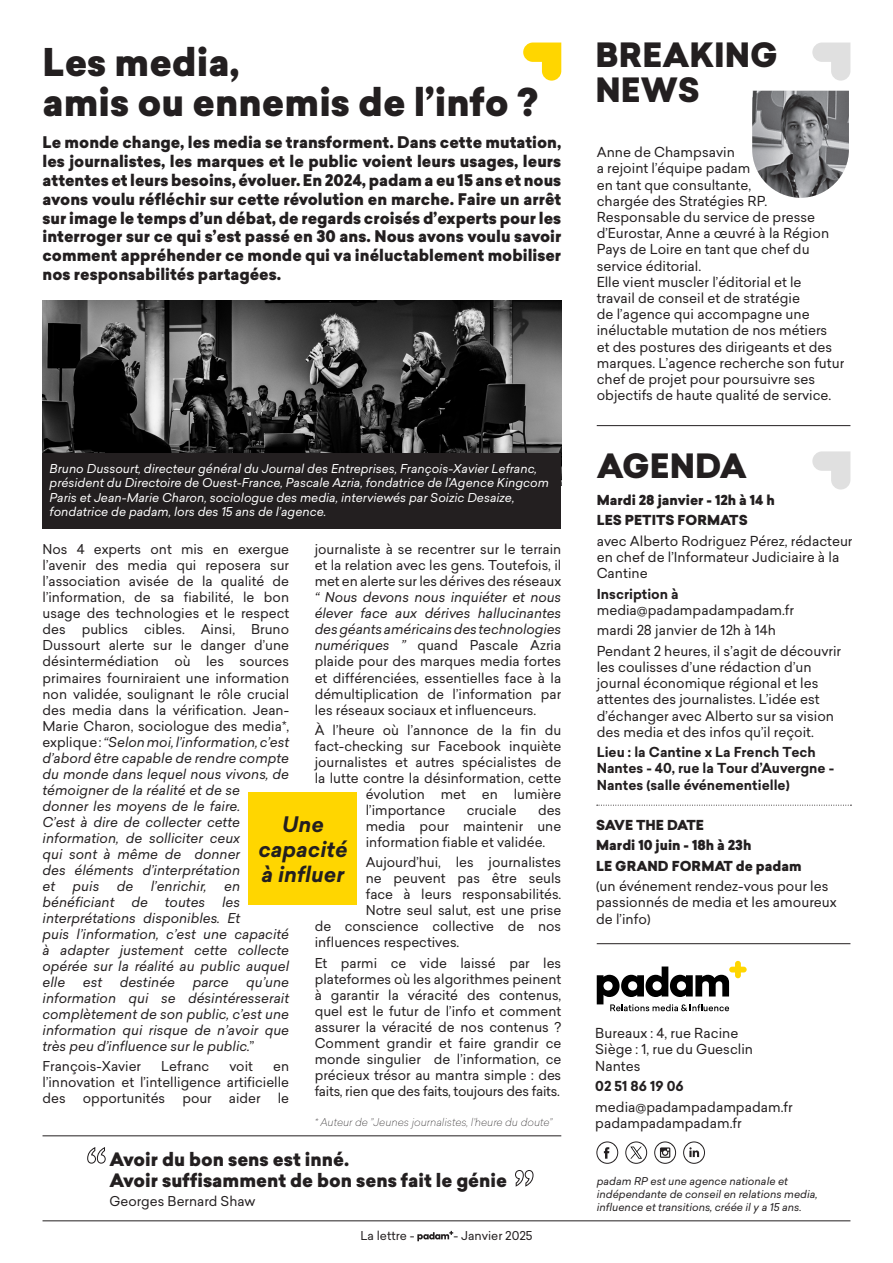
<style>
.page{position:relative;width:893px;height:1263px;background:#fff}
.page>*{position:absolute;margin:0;border:0;box-sizing:border-box;transform-origin:0 0}
.t1{font:900 37.5px/40.5px "Sailec";color:#231f20}
.t2{font:900 32.85px/34.5px "Sailec";color:#231f20}
.t3{font:italic 700 21px/25.2px "Sailec";color:#231f20;text-align:center}
.t4{font:900 18.15px/20.5px "Sailec";color:#231f20}
.t5{font:900 15.75px/18.9px "Sailec";color:#231f20;text-align:justify}
.t6{font:13.5px/16.2px "Sailec";color:#231f20}
.t7{font:700 13.5px/16.2px "Sailec";color:#231f20}
.t8{font:900 13.5px/20.4px "Sailec";color:#231f20}
.t9{font:13.35px/16px "Sailec";color:#231f20;text-align:justify}
.t10{font:italic 13.35px/16px "Sailec";color:#231f20}
.t11{font:italic 12px/14.4px "Sailec";color:#fff}
.t12{font:12px "Sailec";color:#231f20}
.t13{font:italic 10.5px/12.6px "Sailec";color:#231f20}
.t14{font:italic 100 10.5px "Sailec";color:#231f20}
.s1{font-style:italic}
.s2{font-style:normal}
</style>
<div class="page">
<img style="left:43px;top:300px;width:518px;height:153px">
<svg style="left:812px;top:43px;width:38px;height:38px"></svg>
<svg style="left:812px;top:451px;width:38px;height:38px"></svg>
<img style="left:752px;top:91px;width:97px;height:107px">
<svg style="left:597px;top:961px;width:150px;height:50px"></svg>
<svg style="left:596px;top:1141px;width:22px;height:23px"></svg>
<svg style="left:683px;top:1141px;width:22px;height:23px"></svg>
<svg style="left:654px;top:1141px;width:22px;height:23px"></svg>
<svg style="left:625px;top:1141px;width:22px;height:23px"></svg>
<svg style="left:417px;top:1231px;width:36px;height:10px"></svg>
<hr style="left:43px;top:1220px;width:807px;height:1px;background:#231f20">
<hr style="left:43px;top:1135px;width:518px;height:1px;background:#231f20">
<hr style="left:597px;top:943px;width:253px;height:1px;background:#231f20">
<hr style="left:597px;top:425px;width:253px;height:1px;background:#231f20">
<svg style="left:597px;top:805px;width:254px;height:1px"></svg>
<svg style="left:523px;top:43px;width:38px;height:38px"></svg>
<svg style="left:87px;top:1147px;width:19px;height:17px"></svg>
<svg style="left:515px;top:1170px;width:19px;height:17px"></svg>
<div style="left:43px;top:453px;width:518px;height:75px;background:#231f20"></div>
<div style="left:249px;top:792px;width:108px;height:113px;background:#ffd600"></div>
<h1 class="t1" style="left:43px;top:43px;width:497px">Les media,<br>amis ou ennemis de l’info ?</h1>
<p class="t5" style="left:43px;top:133px;width:520px">Le monde change, les media se transforment. Dans cette mutation, les journalistes, les marques et le public voient leurs usages, leurs attentes et leurs besoins, évoluer. En 2024, padam a eu 15 ans et nous avons voulu réfléchir sur cette révolution en marche. Faire un arrêt sur image le temps d’un débat, de regards croisés d’experts pour les interroger sur ce qui s’est passé en 30 ans. Nous avons voulu savoir comment appréhender ce monde qui va inéluctablement mobiliser nos responsabilités partagées.</p>
<p class="t11" style="left:50px;top:461px;width:501px">Bruno Dussourt, directeur général du Journal des Entreprises, François-Xavier Lefranc, président du Directoire de Ouest-France, Pascale Azria, fondatrice de l’Agence Kingcom Paris et Jean-Marie Charon, sociologue des media, interviewés par Soizic Desaize, fondatrice de padam, lors des 15 ans de l’agence.</p>
<p class="t9" style="left:315px;top:541px;width:248px">journaliste à se recentrer sur le terrain et la relation avec les gens. Toutefois, il met en alerte sur les dérives des réseaux</p>
<p class="t9" style="left:315px;top:589px;width:248px"><span class="s1">“ Nous devons nous inquiéter et nous élever face aux dérives hallucinantes des géants américains des technologies numériques ”</span> quand Pascale Azria plaide pour des marques media fortes et différenciées, essentielles face à la démultiplication de l’information par les réseaux sociaux et influenceurs.</p>
<p class="t9" style="left:315px;top:722px;width:248px">À l’heure où l’annonce de la fin du</p>
<p class="t9" style="left:315px;top:738px;width:248px">fact-checking sur Facebook inquiète</p>
<p class="t9" style="left:315px;top:754px;width:248px">journalistes et autres spécialistes de</p>
<p class="t9" style="left:315px;top:770px;width:248px">la lutte contre la désinformation, cette</p>
<p class="t9" style="left:366px;top:786px;width:197px">évolution met en lumière</p>
<p class="t9" style="left:366px;top:802px;width:81px">l’importance</p>
<p class="t9" style="left:467px;top:802px;width:51px">cruciale</p>
<p class="t9" style="left:43px;top:541px;width:248px;text-align:left">Nos 4 experts ont mis en exergue l’avenir des media qui reposera sur l’association avisée de la qualité de l’information, de sa fiabilité, le bon usage des technologies et le respect des publics cibles. Ainsi, Bruno Dussourt alerte sur le danger d’une désintermédiation où les sources primaires fourniraient une information non validée, soulignant le rôle crucial des media dans la vérification. Jean-Marie Charon, sociologue des media*, explique : <span class="s1">“Selon moi, l’information, c’est d’abord être capable de rendre compte du monde dans lequel nous vivons, de témoigner de la réalité et de se donner les moyens de le faire.<br>C’est à dire de collecter cette information, de solliciter ceux<br>qui sont à même de donner<br>des éléments d’interprétation<br>et</span></p>
<p class="t9" style="left:366px;top:802px;width:197px;text-indent:172px">des media pour maintenir une information fiable et validée.</p>
<p class="t9" style="left:366px;top:854px;width:197px">Aujourd’hui, les journalistes</p>
<p class="t9" style="left:366px;top:870px;width:197px">ne peuvent pas être seuls</p>
<p class="t9" style="left:366px;top:886px;width:197px">face à leurs responsabilités.</p>
<p class="t9" style="left:366px;top:902px;width:197px">Notre seul salut, est une prise</p>
<p class="t9" style="left:315px;top:918px;width:248px">de conscience collective de nos</p>
<p class="t9" style="left:315px;top:934px;width:146px">influences respectives.</p>
<p class="t9" style="left:315px;top:954px;width:248px">Et parmi ce vide laissé par les plateformes où les algorithmes peinent à garantir la véracité des contenus, quel est le futur de l’info et comment assurer la véracité de nos contenus ?<br>Comment grandir et faire grandir ce monde singulier de l’information, ce précieux trésor au mantra simple : des faits, rien que des faits, toujours des faits.</p>
<h3 class="t3" style="left:258px;top:811px;width:91px">Une capacité à influer</h3>
<p class="t10" style="left:73px;top:878px;width:28px">puis</p>
<p class="t10" style="left:117px;top:878px;width:18px">de</p>
<p class="t10" style="left:151px;top:878px;width:57px">l’enrichir,</p>
<p class="t10" style="left:224px;top:878px;width:18px">en</p>
<p class="t10" style="left:43px;top:894px;width:73px">bénéficiant</p>
<p class="t10" style="left:131px;top:894px;width:18px">de</p>
<p class="t10" style="left:165px;top:894px;width:42px">toutes</p>
<p class="t10" style="left:43px;top:894px;width:248px;text-indent:180px">les interprétations disponibles. Et<br>puis l’information, c’est une capacité à adapter justement cette collecte opérée sur la réalité au public auquel elle</p>
<p class="t10" style="left:83px;top:974px;width:21px">est</p>
<p class="t10" style="left:120px;top:974px;width:57px">destinée</p>
<p class="t10" style="left:193px;top:974px;width:37px">parce</p>
<p class="t10" style="left:43px;top:974px;width:248px;text-align:justify;text-indent:204px">qu’une information qui se désintéresserait complètement de son public, c’est une information qui risque de n’avoir que très peu d’influence sur le public.<span class="s2">”</span></p>
<p class="t9" style="left:43px;top:1058px;width:100px">François-Xavier</p>
<p class="t9" style="left:161px;top:1058px;width:49px">Lefranc</p>
<p class="t9" style="left:229px;top:1058px;width:25px">voit</p>
<p class="t9" style="left:43px;top:1058px;width:248px;text-indent:231px">en l’innovation et l’intelligence artificielle des</p>
<p class="t9" style="left:83px;top:1090px;width:84px">opportunités</p>
<p class="t9" style="left:182px;top:1090px;width:31px">pour</p>
<p class="t9" style="left:229px;top:1090px;width:33px">aider</p>
<p class="t9" style="left:278px;top:1090px;width:13px">le</p>
<p class="t14" style="left:315px;top:1115px;width:239px">* Auteur de ”Jeunes journalistes, l’heure du doute”</p>
<h3 class="t4" style="left:110px;top:1150px;width:399px">Avoir du bon sens est inné.<br>Avoir suffisamment de bon sens fait le génie</h3>
<p class="t9" style="left:110px;top:1193px;width:147px">Georges Bernard Shaw</p>
<p class="t12" style="left:360px;top:1227px;width:56px">La lettre -</p>
<p class="t12" style="left:453px;top:1227px;width:81px">- Janvier 2025</p>
<h2 class="t2" style="left:595px;top:39px;width:184px">BREAKING<br>NEWS</h2>
<p class="t6" style="left:597px;top:144px;width:249px">Anne de Champsavin<br>a rejoint l’équipe padam<br>en tant que consultante,<br>chargée des Stratégies RP.<br>Responsable du service de presse d’Eurostar, Anne a œuvré à la Région<br>Pays de Loire en tant que chef du service éditorial.<br>Elle vient muscler l’éditorial et le<br>travail de conseil et de stratégie<br>de l’agence qui accompagne une inéluctable mutation de nos métiers<br>et des postures des dirigeants et des marques. L’agence recherche son futur chef de projet pour poursuivre ses objectifs de haute qualité de service.</p>
<h2 class="t2" style="left:597px;top:450px;width:152px">AGENDA</h2>
<p class="t8" style="left:597px;top:490px;width:180px">Mardi 28 janvier - 12h à 14 h<br>LES PETITS FORMATS</p>
<p class="t6" style="left:597px;top:533px;width:257px">avec Alberto Rodriguez Pérez, rédacteur en chef de l’Informateur Judiciaire à la<br>Cantine</p>
<p class="t7" style="left:597px;top:586px;width:84px">Inscription à</p>
<p class="t6" style="left:597px;top:599px;width:246px;line-height:20.4px">media@padampadampadam.fr<br>mardi 28 janvier de 12h à 14h<br>Pendant 2 heures, il s’agit de découvrir</p>
<p class="t6" style="left:597px;top:659px;width:239px">les coulisses d’une rédaction d’un journal économique régional et les attentes des journalistes. L’idée est d’échanger avec Alberto sur sa vision des media et des infos qu’il reçoit.</p>
<p class="t7" style="left:597px;top:744px;width:239px">Lieu : la Cantine x La French Tech<br>Nantes - 40, rue la Tour d’Auvergne -<br>Nantes (salle événementielle)</p>
<p class="t8" style="left:596px;top:815px;width:207px">SAVE THE DATE<br>Mardi 10 juin - 18h à 23h<br>LE GRAND FORMAT de padam</p>
<p class="t6" style="left:596px;top:878px;width:242px">(un événement rendez-vous pour les passionnés de media et les amoureux de l’info)</p>
<p class="t6" style="left:595px;top:1025px;width:159px">Bureaux : 4, rue Racine<br>Siège : 1, rue du Guesclin<br>Nantes</p>
<p class="t7" style="left:595px;top:1078px;width:90px">02 51 86 19 06</p>
<p class="t6" style="left:595px;top:1098px;width:199px">media@padampadampadam.fr padampadampadam.fr</p>
<p class="t13" style="left:597px;top:1175px;width:222px">padam RP est une agence nationale et indépendante de conseil en relations media, influence et transitions, créée il y a 15 ans.</p>
</div>
